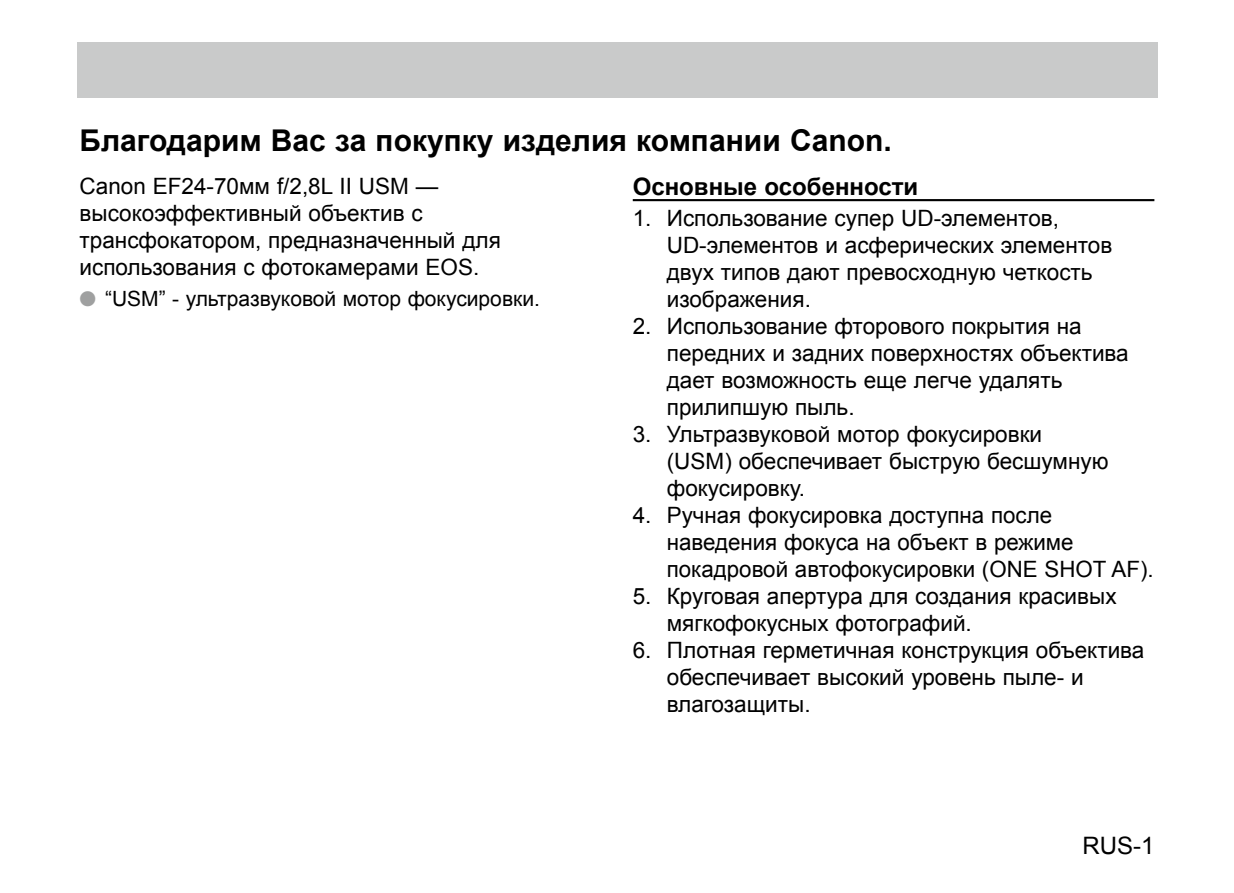
<style>
.page{position:relative;width:1234px;height:893px;background:#fff}
.page>*{position:absolute;margin:0;border:0;box-sizing:border-box;transform-origin:0 0}
.t1{font:700 30px "Arial";color:#000}
.t2{font:700 24px "Arial";color:#000}
.t3{font:24px "Arial";color:#000}
.t4{font:22.5px/27px "Arial";color:#000}
.t5{font:21px "Arial";color:#000}
.s1{color:#9fa0a0}
</style>
<div class="page">
<div style="left:77px;top:43px;width:1080px;height:55px;background:#c9caca"></div>
<hr style="left:632px;top:199px;width:522px;height:2px;background:#000">
<h1 class="t1" style="left:80px;top:121px;width:813px">Благодарим Вас за покупку изделия компании Canon.</h1>
<p class="t4" style="left:80px;top:173px;width:423px">Canon EF24-70мм f/2,8L II USM — высокоэффективный объектив с трансфокатором, предназначенный для использования с фотокамерами EOS.</p>
<p class="t5" style="left:80px;top:285px;width:462px"><span class="s1">●</span> “USM” - ультразвуковой мотор фокусировки.</p>
<p class="t2" style="left:632px;top:171px;width:287px">Основные особенности</p>
<p class="t4" style="left:666px;top:205px;width:447px;text-indent:-34px">1. Использование супер UD-элементов, UD-элементов и асферических элементов двух типов дают превосходную четкость изображения.</p>
<p class="t4" style="left:666px;top:313px;width:463px;text-indent:-34px">2. Использование фторового покрытия на передних и задних поверхностях объектива дает возможность еще легче удалять прилипшую пыль.</p>
<p class="t4" style="left:666px;top:421px;width:443px;text-indent:-34px">3. Ультразвуковой мотор фокусировки (USM) обеспечивает быструю бесшумную фокусировку.</p>
<p class="t4" style="left:666px;top:502px;width:488px;text-indent:-34px">4. Ручная фокусировка доступна после наведения фокуса на объект в режиме покадровой автофокусировки (ONE SHOT AF).</p>
<p class="t4" style="left:666px;top:583px;width:451px;text-indent:-34px">5. Круговая апертура для создания красивых мягкофокусных фотографий.</p>
<p class="t4" style="left:666px;top:637px;width:479px;text-indent:-34px">6. Плотная герметичная конструкция объектива обеспечивает высокий уровень пыле- и влагозащиты.</p>
<p class="t3" style="left:1082px;top:830px;width:73px">RUS-1</p>
</div>
